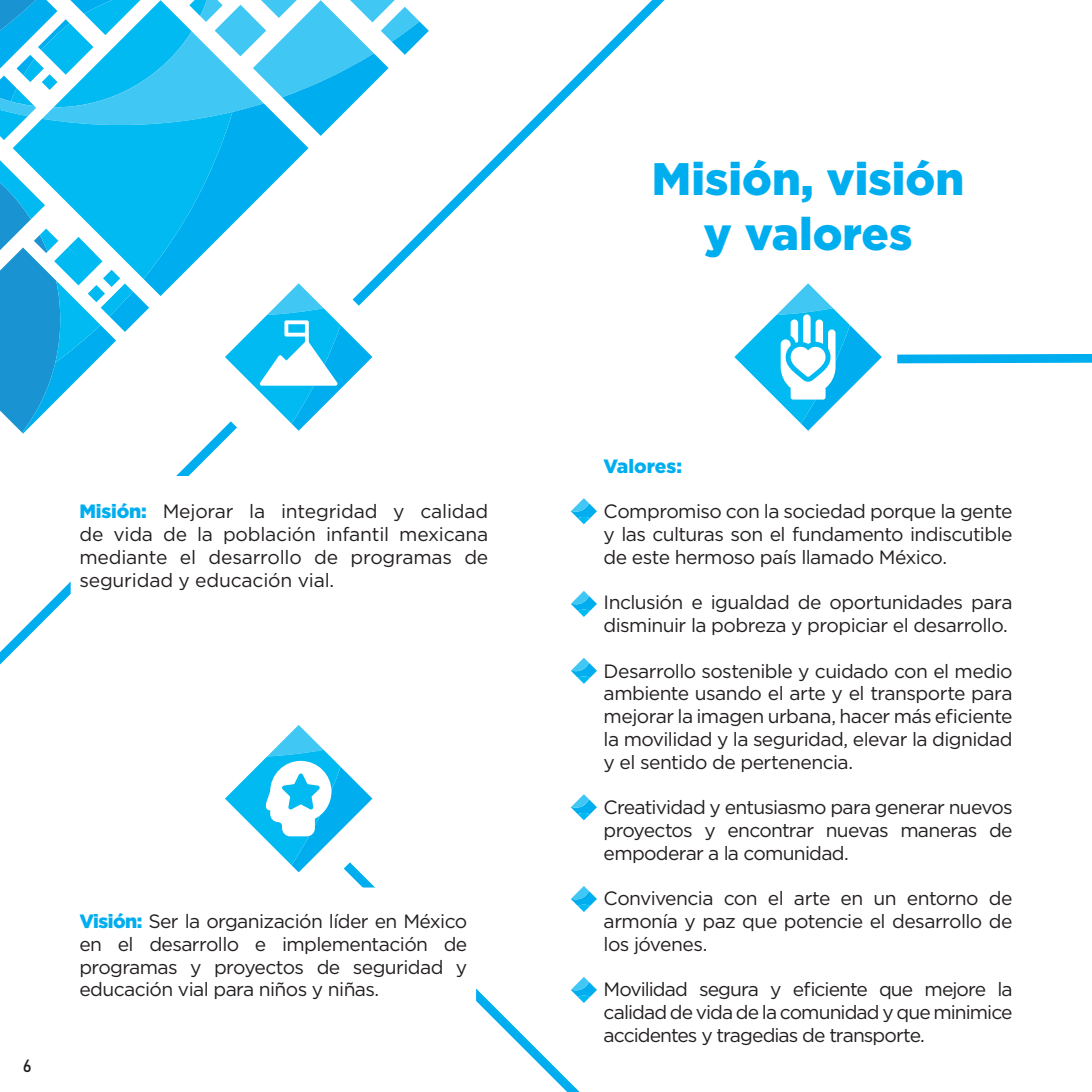
<style>
.page{position:relative;width:1092px;height:1092px;background:#fff}
.page>*{position:absolute;margin:0;border:0;box-sizing:border-box;transform-origin:0 0}
.t1{font:900 45.5px "Gotham";color:#00aeef}
.Cuerpo_1{font:19.25px/22.8px "Gotham";letter-spacing:-.03em;color:#231f20;text-align:justify}
.Cuerpo_1-2{font:900 19.25px "Gotham";color:#00aeef}
.t2{font:17.5px "Bahnschrift";color:#231f20}
.s1{font-weight:900;color:#00aeef}
</style>
<div class="page">
<svg style="left:0;top:433px;width:232px;height:232px"></svg>
<svg style="left:347px;top:872px;width:238px;height:219px"></svg>
<svg style="left:63px;top:471px;width:169px;height:159px"></svg>
<svg style="left:347px;top:883px;width:133px;height:137px"></svg>
<svg style="left:571px;top:498px;width:26px;height:26px"></svg>
<svg style="left:571px;top:591px;width:26px;height:26px"></svg>
<svg style="left:571px;top:657px;width:26px;height:26px"></svg>
<svg style="left:571px;top:794px;width:26px;height:26px"></svg>
<svg style="left:570px;top:885px;width:27px;height:27px"></svg>
<svg style="left:570px;top:976px;width:27px;height:26px"></svg>
<svg style="left:0;top:0;width:373px;height:433px"></svg>
<svg style="left:225px;top:725px;width:147px;height:147px"></svg>
<svg style="left:343px;top:0;width:322px;height:315px"></svg>
<svg style="left:734px;top:283px;width:147px;height:148px"></svg>
<svg style="left:897px;top:354px;width:194px;height:10px"></svg>
<p class="Cuerpo_1" style="left:79px;top:499px;width:410px"><span class="s1">Misión:</span> Mejorar la integridad y calidad de vida de la población infantil mexicana mediante el desarrollo de programas de seguridad y educación vial.</p>
<p class="t2" style="left:23px;top:1054px;width:10px">6</p>
<p class="Cuerpo_1" style="left:79px;top:909px;width:389px"><span class="s1">Visión:</span> Ser la organización líder en México en el desarrollo e implementación de programas y proyectos de seguridad y educación vial para niños y niñas.</p>
<p class="t1" style="left:652px;top:148px;width:314px">Misión, visión</p>
<p class="t1" style="left:703px;top:202px;width:210px">y valores</p>
<p class="Cuerpo_1-2" style="left:603px;top:452px;width:80px">Valores:</p>
<p class="Cuerpo_1" style="left:603px;top:499px;width:410px">Compromiso con la sociedad porque la gente y las culturas son el fundamento indiscutible de este hermoso país llamado México.</p>
<p class="Cuerpo_1" style="left:603px;top:590px;width:410px">Inclusión e igualdad de oportunidades para disminuir la pobreza y propiciar el desarrollo.</p>
<p class="Cuerpo_1" style="left:603px;top:659px;width:410px">Desarrollo sostenible y cuidado con el medio ambiente usando el arte y el transporte para mejorar la imagen urbana, hacer más eficiente la movilidad y la seguridad, elevar la dignidad y el sentido de pertenencia.</p>
<p class="Cuerpo_1" style="left:603px;top:795px;width:410px">Creatividad y entusiasmo para generar nuevos proyectos y encontrar nuevas maneras de empoderar a la comunidad.</p>
<p class="Cuerpo_1" style="left:603px;top:886px;width:410px">Convivencia con el arte en un entorno de armonía y paz que potencie el desarrollo de los jóvenes.</p>
<p class="Cuerpo_1" style="left:603px;top:977px;width:410px">Movilidad segura y eficiente que mejore la calidad de vida de la comunidad y que minimice accidentes y tragedias de transporte.</p>
</div>
